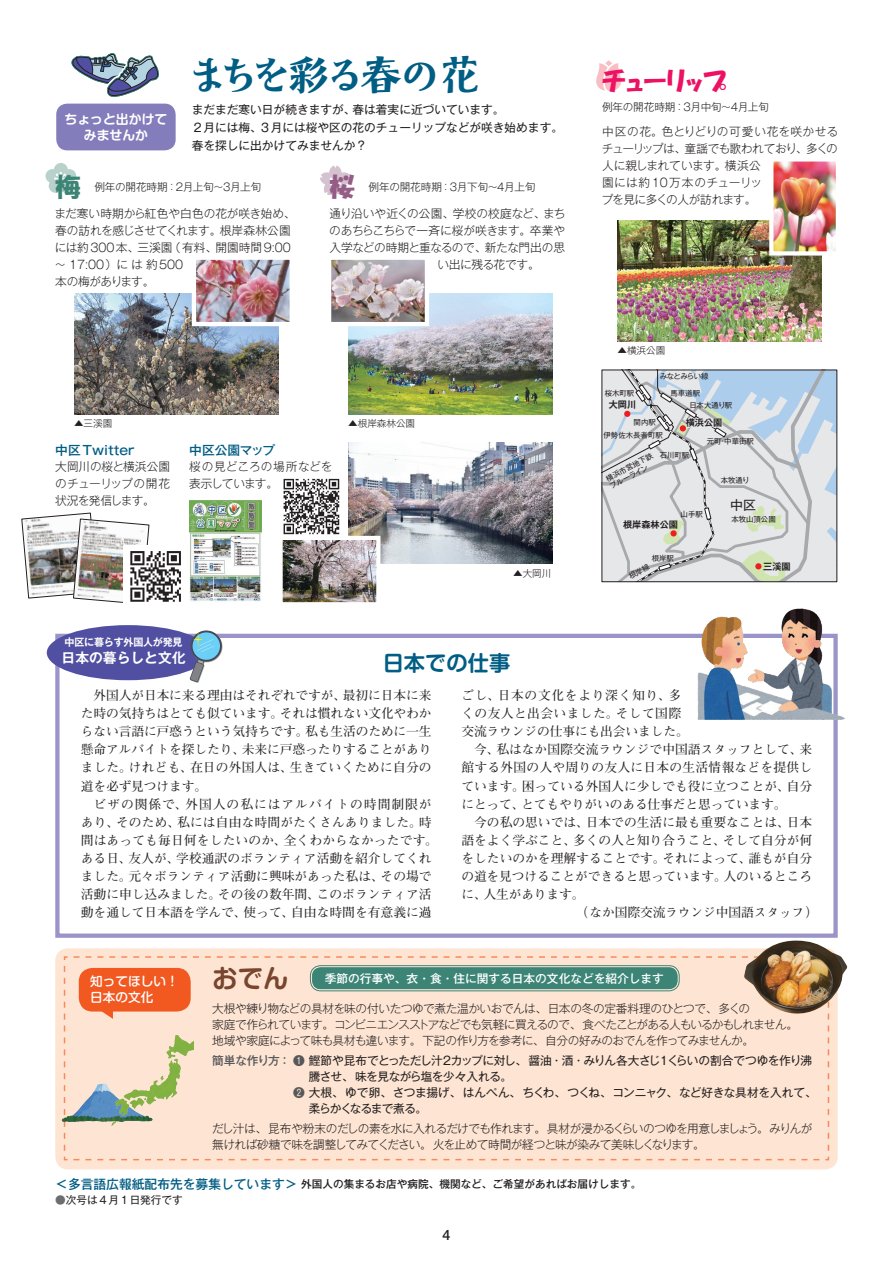
<style>
.page{position:relative;width:893px;height:1263px;background:#fff}
.page>*{position:absolute;margin:0;border:0;box-sizing:border-box;transform-origin:0 0}
.t1{font:700 42.45px "Moaria Std";letter-spacing:-.155em;color:#005d84}
.t2{font:25.5px "HGP Soei Kakupoptai";letter-spacing:.025em;color:#ec1163}
.t3{font:700 25.5px "Shin M Go Pro De";color:#78452e}
.t4{font:25.5px "HGP Soei Kakupoptai";color:#3b8476}
.t5{font:25.5px "HGP Soei Kakupoptai";color:#955c85}
.t6{font:700 21.3px "Shin M Go Pro De";color:#005d84}
.t7{font:500 14.4px "Helvetica Neue LT Std";color:#231f20}
.t8{font:700 13.8px "Gothic MB101 Pro De";color:#fff}
.t9{font:700 12.9px/16.5px "Shin M Go Pro De";color:#fff;text-align:center}
.t10{font:12.9px "Gothic MB101 Pro Regular 90 msp RKSJ H";color:#231f20}
.t11{font:700 12.75px/18.1px "Futo Min A101 Pro";color:#231f20;text-align:justify}
.t12{font:700 12.75px "Futo Min A101 Pro";letter-spacing:.02em;color:#231f20}
.t13{font:700 12.75px "Futo Min A101 Pro";letter-spacing:.055em;color:#231f20}
.t14{font:700 12.75px "Futo Min A101 Pro";letter-spacing:.035em;color:#231f20}
.t15{font:500 12.75px "Gothic MB101 Pro";color:#005d84}
.t16{font:500 12.6px "Shin M Go Pro";color:#fff}
.t17{font:300 11.7px/17px "Gothic MB101 Pro";letter-spacing:-.04em;color:#231f20}
.t18{font:300 11.7px/17px "Gothic MB101 Pro";color:#231f20}
.t19{font:11.7px/18px "Gothic MB101 Pro";color:#231f20}
.t20{font:11.7px "Gothic MB101 Pro";letter-spacing:-.05em;color:#231f20}
.t21{font:11.7px "Gothic MB101 Pro";letter-spacing:-.025em;color:#231f20}
.t22{font:500 11.7px "Gothic MB101 Pro";color:#fff}
.t23{font:300 11.7px/17px "Gothic MB101 Pro";letter-spacing:-.005em;color:#231f20}
.t24{font:11.7px "Gothic MB101 Pro";letter-spacing:-.045em;color:#231f20}
.t25{font:11.7px "Gothic MB101 Pro";letter-spacing:-.085em;color:#231f20}
.t26{font:500 10.65px "Gothic MB101 Pro";color:#231f20}
.t27{font:300 10.65px "Gothic MB101 Pro";letter-spacing:-.02em;color:#231f20}
.t28{font:10.65px "Gothic MB101 Pro";color:#231f20}
.t29{font:700 10.35px "Gothic MB101 Pro De";letter-spacing:-.02em;color:#fff}
.t30{font:300 9.6px "Gothic MB101 Pro";color:#231f20}
.t31{font:9.15px "Gothic MB101 Pro De Bold 90 msp RKSJ H";color:#231f20}
.t32{font:7.35px/8.4px "Gothic MB101 Pro Regular 90 msp RKSJ H";color:#231f20}
.t33{font:7.35px "Gothic MB101 Pro Regular 90 msp RKSJ H";letter-spacing:-.07em;color:#231f20}
.s1{font-weight:500;color:#57585a}
.s2{color:#57585a}
.s3{font-size:12.75px;color:#005d84}
.s4{color:#6c6d70}
</style>
<div class="page">
<div style="left:55px;top:948px;width:783px;height:221px;background:#fee5d3;border-radius:13px"></div>
<svg style="left:63px;top:956px;width:767px;height:205px"></svg>
<img style="left:74px;top:293px;width:204px;height:122px">
<img style="left:348px;top:293px;width:204px;height:122px">
<img style="left:617px;top:220px;width:204px;height:122px">
<img style="left:348px;top:443px;width:204px;height:121px">
<img style="left:21px;top:513px;width:128px;height:90px">
<img style="left:189px;top:500px;width:72px;height:102px">
<img style="left:190px;top:259px;width:100px;height:69px">
<img style="left:282px;top:534px;width:101px;height:69px">
<img style="left:331px;top:259px;width:100px;height:69px">
<img style="left:767px;top:161px;width:69px;height:97px">
<svg style="left:812px;top:372px;width:23px;height:208px;background:#d4dee8"></svg>
<div style="left:55px;top:634px;width:783px;height:304px;border:4px solid #9a94c8"></div>
<div style="left:47px;top:625px;width:162px;height:55px;background:#504fa1;border-radius:50%"></div>
<svg style="left:190px;top:630px;width:32px;height:53px"></svg>
<svg style="left:72px;top:53px;width:87px;height:44px"></svg>
<img style="left:282px;top:478px;width:59px;height:58px">
<div style="left:123px;top:545px;width:64px;height:63px;background:#fff"></div>
<img style="left:130px;top:551px;width:51px;height:51px">
<img style="left:694px;top:608px;width:151px;height:118px">
<svg style="left:596px;top:63px;width:26px;height:28px"></svg>
<svg style="left:605px;top:60px;width:7px;height:6px"></svg>
<svg style="left:45px;top:163px;width:31px;height:30px"></svg>
<svg style="left:320px;top:166px;width:31px;height:29px"></svg>
<img style="left:61px;top:1082px;width:45px;height:42px">
<img style="left:106px;top:1036px;width:88px;height:91px">
<div style="left:56px;top:104px;width:120px;height:46px;background:#837dbb;border-radius:11px"></div>
<div style="left:312px;top:967px;width:365px;height:22px;background:#3b8476;border-radius:9px"></div>
<div style="left:310px;top:965px;width:370px;height:26px;border:1px solid #3b8476;border-radius:10px"></div>
<div style="left:312px;top:967px;width:365px;height:22px;border:2px solid #3b8476;border-radius:7px"></div>
<div style="left:79px;top:968px;width:112px;height:43px;background:#f15921;border-radius:14px"></div>
<svg style="left:99px;top:1011px;width:14px;height:8px"></svg>
<img style="left:744px;top:940px;width:103px;height:75px">
<svg style="left:602px;top:370px;width:210px;height:212px;background:#d3d7db"></svg>
<p class="t9" style="left:65px;top:109px;width:104px">ちょっと出かけてみませんか</p>
<h1 class="t1" style="left:187px;top:45px;width:296px">まちを彩る春の花</h1>
<p class="t19" style="left:192px;top:99px;width:373px">まだまだ寒い日が続きますが、春は着実に近づいています。<br>２月には梅、３月には桜や区の花のチューリップなどが咲き始めます。春を探しに出かけてみませんか？</p>
<h2 class="t4" style="left:55px;top:174px;width:27px">梅</h2>
<h2 class="t5" style="left:329px;top:174px;width:27px">桜</h2>
<p class="t27" style="left:94px;top:178px;width:168px">例年の開花時期：２月上旬～３月上旬</p>
<p class="t27" style="left:369px;top:178px;width:168px">例年の開花時期：３月下旬～４月上旬</p>
<p class="t18" style="left:54px;top:203px;width:243px">まだ寒い時期から紅色や白色の花が咲き始め、春の訪れを感じさせてくれます。根岸森林公園には約300本、三溪園（有料、開園時間9:00～ 17:00）には約500<br>本の梅があります。</p>
<p class="t18" style="left:329px;top:203px;width:238px">通り沿いや近くの公園、学校の校庭など、まち</p>
<p class="t17" style="left:329px;top:220px;width:237px">のあちらこちらで一斉に桜が咲きます。卒業や</p>
<p class="t17" style="left:329px;top:237px;width:237px">入学などの時期と重なるので、新たな門出の思</p>
<p class="t17" style="left:437px;top:254px;width:104px">い出に残る花です。</p>
<p class="t30" style="left:74px;top:416px;width:40px">▲三溪園</p>
<p class="t30" style="left:348px;top:416px;width:68px">▲根岸森林公園</p>
<p class="t15" style="left:55px;top:439px;width:81px">中区Twitter</p>
<p class="t17" style="left:55px;top:456px;width:117px;text-align:justify">大岡川の桜と横浜公園のチューリップの開花状況を発信します。</p>
<p class="t15" style="left:189px;top:439px;width:87px">中区公園マップ</p>
<p class="t23" style="left:189px;top:456px;width:145px">桜の見どころの場所などを表示しています。</p>
<p class="t30" style="left:513px;top:565px;width:40px">▲大岡川</p>
<p class="t29" style="left:65px;top:633px;width:120px">中区に暮らす外国人が発見</p>
<p class="t8" style="left:62px;top:646px;width:125px">日本の暮らしと文化</p>
<h3 class="t6" style="left:383px;top:645px;width:129px">日本での仕事</h3>
<h2 class="t2" style="left:602px;top:68px;width:126px">チューリップ</h2>
<p class="t27" style="left:602px;top:98px;width:168px">例年の開花時期：３月中旬～４月上旬</p>
<p class="t17" style="left:601px;top:122px;width:239px">中区の花。色とりどりの可愛い花を咲かせるチューリップは、童謡でも歌われており、多くの人に親しまれています。横浜公<br>園には約10万本のチューリッ<br>プを見に多くの人が訪れます。</p>
<p class="t30" style="left:617px;top:343px;width:49px">▲横浜公園</p>
<p class="t33" style="left:660px;top:370px;width:50px">みなとみらい線</p>
<p class="t32" style="left:605px;top:388px;width:31px">桜木町駅</p>
<p class="t32" style="left:670px;top:388px;width:31px">馬車道駅</p>
<p class="t31" style="left:609px;top:397px;width:29px">大岡川</p>
<p class="t32" style="left:604px;top:430px;width:61px">伊勢佐木長者町駅</p>
<p class="t32" style="left:604px;top:475px;width:54px;rotate:-28deg">横浜市営地下鉄ブルーライン</p>
<p class="t32" style="left:689px;top:400px;width:44px">日本大通り駅</p>
<p class="t32" style="left:634px;top:417px;width:24px">関内駅</p>
<p class="t31" style="left:686px;top:415px;width:38px">横浜公園</p>
<p class="t32" style="left:707px;top:436px;width:49px">元町・中華街駅</p>
<p class="t32" style="left:721px;top:475px;width:30px">本牧通り</p>
<p class="t32" style="left:660px;top:450px;width:31px">石川町駅</p>
<p class="t32" style="left:681px;top:509px;width:24px">山手駅</p>
<p class="t31" style="left:623px;top:517px;width:56px">根岸森林公園</p>
<p class="t32" style="left:652px;top:553px;width:24px">根岸駅</p>
<p class="t10" style="left:730px;top:494px;width:27px">中区</p>
<p class="t32" style="left:731px;top:514px;width:46px">本牧山頂公園</p>
<p class="t31" style="left:763px;top:558px;width:29px">三溪園</p>
<p class="t11" style="left:81px;top:685px;width:352px;text-indent:13px">外国人が日本に来る理由はそれぞれですが、最初に日本に来た時の気持ちはとても似ています。それは慣れない文化やわからない言語に戸惑うという気持ちです。私も生活のために一生懸命アルバイトを探したり、未来に戸惑ったりすることがありました。けれども、在日の外国人は、生きていくために自分の道を必ず見つけます。</p>
<p class="t11" style="left:81px;top:793px;width:359px;text-align:center">ビザの関係で、外国人の私にはアルバイトの時間制限が<br>あり、そのため、私には自由な時間がたくさんありました。時間はあっても毎日何をしたいのか、全くわからなかったです。ある日、友人が、学校通訳のボランティア活動を紹介してくれました。元々ボランティア活動に興味があった私は、その場で活動に申し込みました。その後の数年間、このボランティア活動を通して日本語を学んで、使って、自由な時間を有意義に過</p>
<p class="t13" style="left:461px;top:685px;width:221px">ごし、日本の文化をより深く知り、多</p>
<p class="t14" style="left:461px;top:703px;width:221px">くの友人と出会いました。そして国際</p>
<p class="t11" style="left:461px;top:721px;width:229px">交流ラウンジの仕事にも出会いました。</p>
<p class="t11" style="left:474px;top:739px;width:340px">今、私はなか国際交流ラウンジで中国語スタッフとして、来</p>
<p class="t12" style="left:461px;top:758px;width:352px">館する外国の人や周りの友人に日本の生活情報などを提供し</p>
<p class="t11" style="left:461px;top:775px;width:352px">ています。困っている外国人に少しでも役に立つことが、自分</p>
<p class="t11" style="left:461px;top:793px;width:327px">にとって、とてもやりがいのある仕事だと思っています。</p>
<p class="t11" style="left:474px;top:811px;width:340px">今の私の思いでは、日本での生活に最も重要なことは、日本</p>
<p class="t11" style="left:461px;top:829px;width:352px">語をよく学ぶこと、多くの人と知り合うこと、そして自分が何</p>
<p class="t11" style="left:461px;top:847px;width:352px">をしたいのかを理解することです。それによって、誰もが自分</p>
<p class="t11" style="left:461px;top:865px;width:352px">の道を見つけることができると思っています。人のいるところ</p>
<p class="t11" style="left:461px;top:884px;width:125px">に、人生があります。</p>
<p class="t11" style="left:575px;top:902px;width:245px">（なか国際交流ラウンジ中国語スタッフ）</p>
<p class="t16" style="left:90px;top:971px;width:90px">知ってほしい！</p>
<h2 class="t3" style="left:212px;top:957px;width:78px">おでん</h2>
<p class="t22" style="left:325px;top:968px;width:341px">季節の行事や、衣・食・住に関する日本の文化などを紹介します</p>
<p class="t16" style="left:90px;top:987px;width:65px">日本の文化</p>
<p class="t17" style="left:212px;top:999px;width:587px;line-height:15.9px">大根や練り物などの具材を味の付いたつゆで煮た温かいおでんは、日本の冬の定番料理のひとつで、多くの<br>家庭で作られています。コンビニエンスストアなどでも気軽に買えるので、食べたことがある人もいるかもしれません。地域や家庭によって味も具材も違います。下記の作り方を参考に、自分の好みのおでんを作ってみませんか。</p>
<p class="t20" style="left:212px;top:1051px;width:601px"><span class="s1">簡単な作り方：</span> <span class="s2">❶</span> 鰹節や昆布でとっただし汁２カップに対し、醤油・酒・みりん各大さじ１くらいの割合でつゆを作り沸</p>
<p class="t24" style="left:309px;top:1067px;width:205px">騰させ、味を見ながら塩を少々入れる。</p>
<p class="t21" style="left:293px;top:1083px;width:525px"><span class="s2">❷</span> 大根、ゆで卵、さつま揚げ、はんぺん、ちくわ、つくね、コンニャク、など好きな具材を入れて、</p>
<p class="t25" style="left:309px;top:1098px;width:120px">柔らかくなるまで煮る。</p>
<p class="t17" style="left:212px;top:1119px;width:602px;line-height:15.9px">だし汁は、昆布や粉末のだしの素を水に入れるだけでも作れます。具材が浸かるくらいのつゆを用意しましょう。みりんが無ければ砂糖で味を調整してみてください。火を止めて時間が経つと味が染みて美味しくなります。</p>
<p class="t26" style="left:55px;top:1175px;width:588px"><span class="s3">＜多言語広報紙配布先を募集しています＞</span>外国人の集まるお店や病院、機関など、ご希望があればお届けします。</p>
<p class="t28" style="left:55px;top:1191px;width:129px"><span class="s4">●</span>次号は４月１日発行です</p>
<p class="t7" style="left:442px;top:1226px;width:9px">4</p>
</div>
